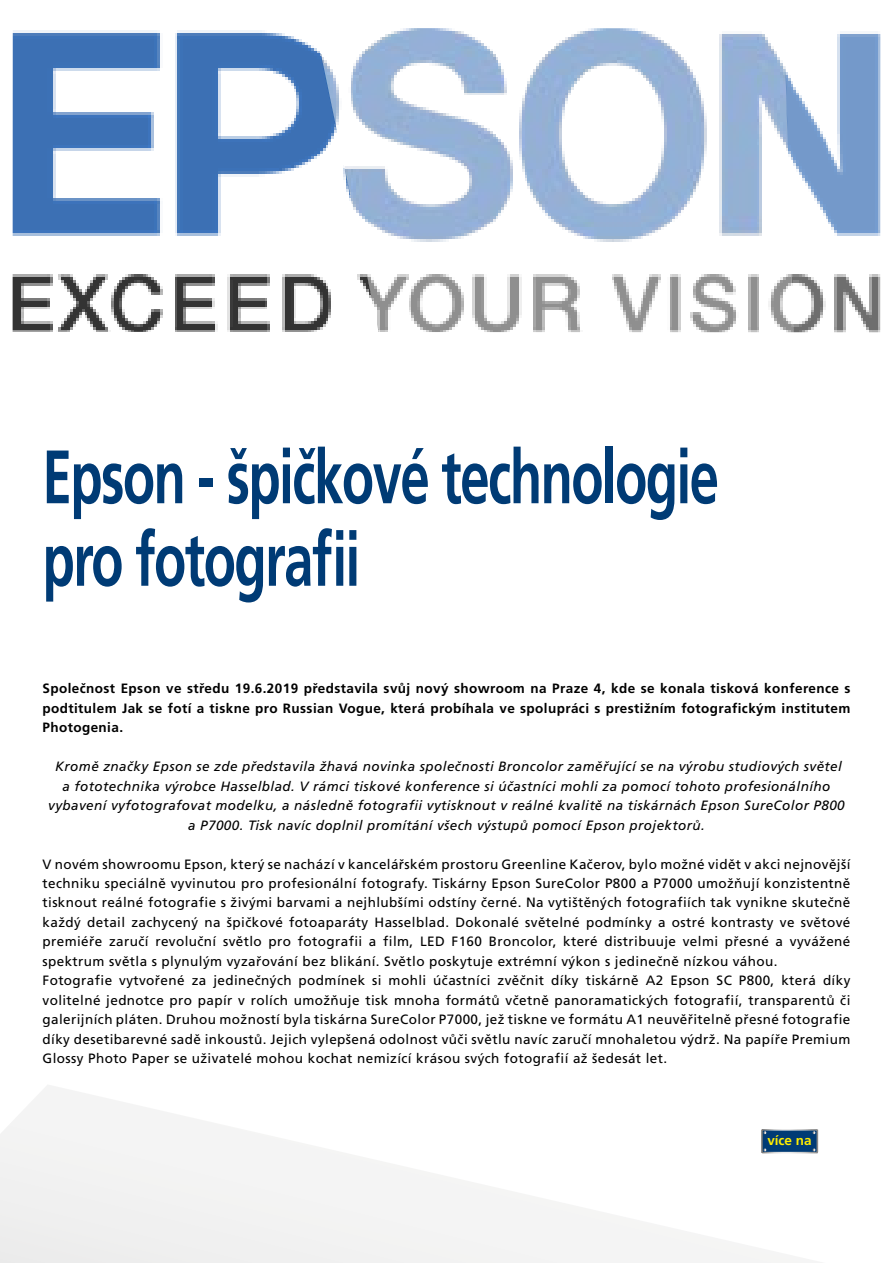
<style>
.page{position:relative;width:893px;height:1263px;background:#fff}
.page>*{position:absolute;margin:0;border:0;box-sizing:border-box;transform-origin:0 0}
.t1{font:700 75.45px/82.5px "Frutiger CE";letter-spacing:-.03em;color:#003b75;scale:.7 1}
.t2{font:13.5px/19.5px "Frutiger CE";letter-spacing:.03em;color:#000}
.t3{font:italic 13.5px/19.5px "Frutiger CE";letter-spacing:.03em;color:#000;text-align:center}
.t4{font:700 13.5px/19.5px "Frutiger CE";letter-spacing:.03em;color:#000;text-align:justify}
.t5{font:700 13.5px "Frutiger CE";color:#ffed00}
</style>
<div class="page">
<svg style="left:0;top:1085px;width:819px;height:178px"></svg>
<img style="left:13px;top:30px;width:302px;height:302px">
<img style="left:315px;top:28px;width:469px;height:304px">
<img style="left:784px;top:31px;width:96px;height:301px">
<div style="left:762px;top:1130px;width:55px;height:22px;background:#003b75"></div>
<div style="left:761px;top:1129px;width:57px;height:24px;border:2px solid #fff"></div>
<h1 class="t1" style="left:43px;top:436px;width:968px">Epson - špičkové technologie pro fotografii</h1>
<p class="t4" style="left:43px;top:679px;width:809px">Společnost Epson ve středu 19.6.2019 představila svůj nový showroom na Praze 4, kde se konala tisková konference s podtitulem Jak se fotí a tiskne pro Russian Vogue, která probíhala ve spolupráci s prestižním fotografickým institutem Photogenia.</p>
<p class="t3" style="left:48px;top:756px;width:798px">Kromě značky Epson se zde představila žhavá novinka společnosti Broncolor zaměřující se na výrobu studiových světel a fototechnika výrobce Hasselblad. V rámci tiskové konference si účastníci mohli za pomocí tohoto profesionálního vybavení vyfotografovat modelku, a následně fotografii vytisknout v reálné kvalitě na tiskárnách Epson SureColor P800 a P7000. Tisk navíc doplnil promítání všech výstupů pomocí Epson projektorů.</p>
<p class="t2" style="left:43px;top:854px;width:809px">V novém showroomu Epson, který se nachází v kancelářském prostoru Greenline Kačerov, bylo možné vidět v akci nejnovější techniku speciálně vyvinutou pro profesionální fotografy. Tiskárny Epson SureColor P800 a P7000 umožňují konzistentně tisknout reálné fotografie s živými barvami a nejhlubšími odstíny černé. Na vytištěných fotografiích tak vynikne skutečně každý detail zachycený na špičkové fotoaparáty Hasselblad. Dokonalé světelné podmínky a ostré kontrasty ve světové premiéře zaručí revoluční světlo pro fotografii a film, LED F160 Broncolor, které distribuuje velmi přesné a vyvážené spektrum světla s plynulým vyzařování bez blikání. Světlo poskytuje extrémní výkon s jedinečně nízkou váhou.<br>Fotografie vytvořené za jedinečných podmínek si mohli účastníci zvěčnit díky tiskárně A2 Epson SC P800, která díky volitelné jednotce pro papír v rolích umožňuje tisk mnoha formátů včetně panoramatických fotografií, transparentů či galerijních pláten. Druhou možností byla tiskárna SureColor P7000, jež tiskne ve formátu A1 neuvěřitelně přesné fotografie díky desetibarevné sadě inkoustů. Jejich vylepšená odolnost vůči světlu navíc zaručí mnohaletou výdrž. Na papíře Premium Glossy Photo Paper se uživatelé mohou kochat nemizící krásou svých fotografií až šedesát let.</p>
<p class="t5" style="left:767px;top:1133px;width:46px">více na</p>
</div>
